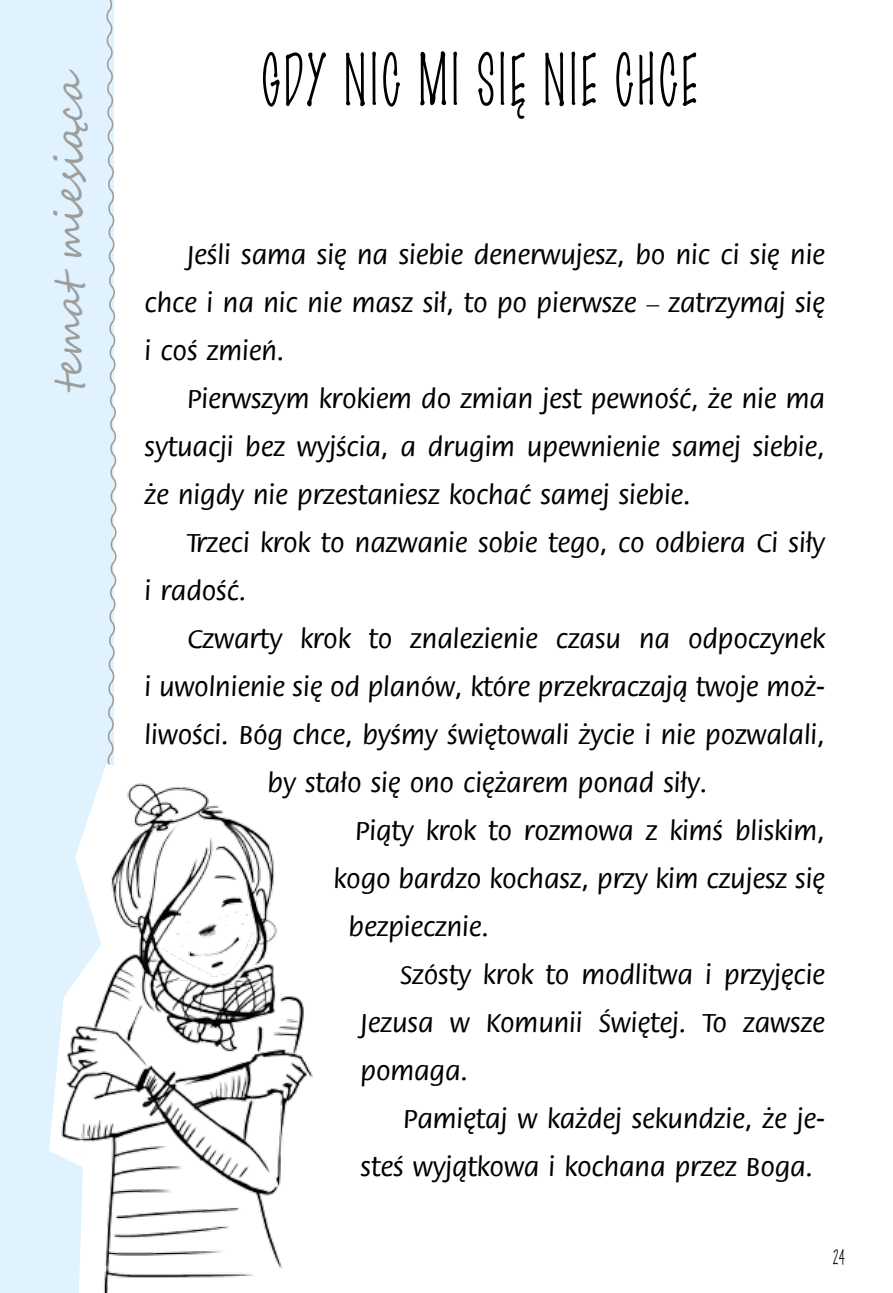
<style>
.page{position:relative;width:893px;height:1293px;background:#dff2fd}
.page>*{position:absolute;margin:0;border:0;box-sizing:border-box;transform-origin:0 0}
.t1{font:63.6px "EFN Pisak Cienki";color:#000;scale:.8 1}
.t2{font:39px "Segoe Script";color:#9d9d9c}
.t3{font:25.5px/48px "EFN Gramatyk";color:#000;text-align:justify}
.t4{font:18px "EFN Pisak Cienki PS SC850";color:#000;scale:.8 1}
</style>
<div class="page">
<div style="left:115px;top:0;width:778px;height:1293px;background:#fff"></div>
<svg style="left:106px;top:0;width:11px;height:754px"></svg>
<img style="left:49px;top:754px;width:264px;height:539px">
<h2 class="t2" style="left:37px;top:392px;width:323px;rotate:-90deg">temat miesiąca</h2>
<h1 class="t1" style="left:263px;top:41px;width:525px">GDY NIC MI SIĘ NIE CHCE</h1>
<p class="t3" style="left:145px;top:231px;width:682px;text-indent:43px">Jeśli sama się na siebie denerwujesz, bo nic ci się nie chce i na nic nie masz sił, to po pierwsze – zatrzymaj się i coś zmień.</p>
<p class="t3" style="left:145px;top:375px;width:682px;text-indent:43px">Pierwszym krokiem do zmian jest pewność, że nie ma sytuacji bez wyjścia, a drugim upewnienie samej siebie, że nigdy nie przestaniesz kochać samej siebie.</p>
<p class="t3" style="left:145px;top:519px;width:682px;text-indent:43px">Trzeci krok to nazwanie sobie tego, co odbiera Ci siły i radość.</p>
<p class="t3" style="left:187px;top:615px;width:639px">Czwarty krok to znalezienie czasu na odpoczynek</p>
<p class="t3" style="left:145px;top:663px;width:682px">i uwolnienie się od planów, które przekraczają twoje moż-</p>
<p class="t3" style="left:145px;top:711px;width:682px">liwości. Bóg chce, byśmy świętowali życie i nie pozwalali,</p>
<p class="t3" style="left:268px;top:759px;width:441px">by stało się ono ciężarem ponad siły.</p>
<p class="t3" style="left:355px;top:807px;width:471px">Piąty krok to rozmowa z kimś bliskim,</p>
<p class="t3" style="left:334px;top:855px;width:493px">kogo bardzo kochasz, przy kim czujesz się</p>
<p class="t3" style="left:349px;top:903px;width:142px">bezpiecznie.</p>
<p class="t3" style="left:400px;top:951px;width:426px">Szósty krok to modlitwa i przyjęcie</p>
<p class="t3" style="left:361px;top:999px;width:466px">Jezusa w Komunii Świętej. To zawsze</p>
<p class="t3" style="left:361px;top:1047px;width:109px">pomaga.</p>
<p class="t3" style="left:403px;top:1095px;width:423px">Pamiętaj w każdej sekundzie, że je-</p>
<p class="t3" style="left:361px;top:1143px;width:454px">steś wyjątkowa i -kochana przez Boga.</p>
<p class="t4" style="left:833px;top:1246px;width:16px">24</p>
</div>
